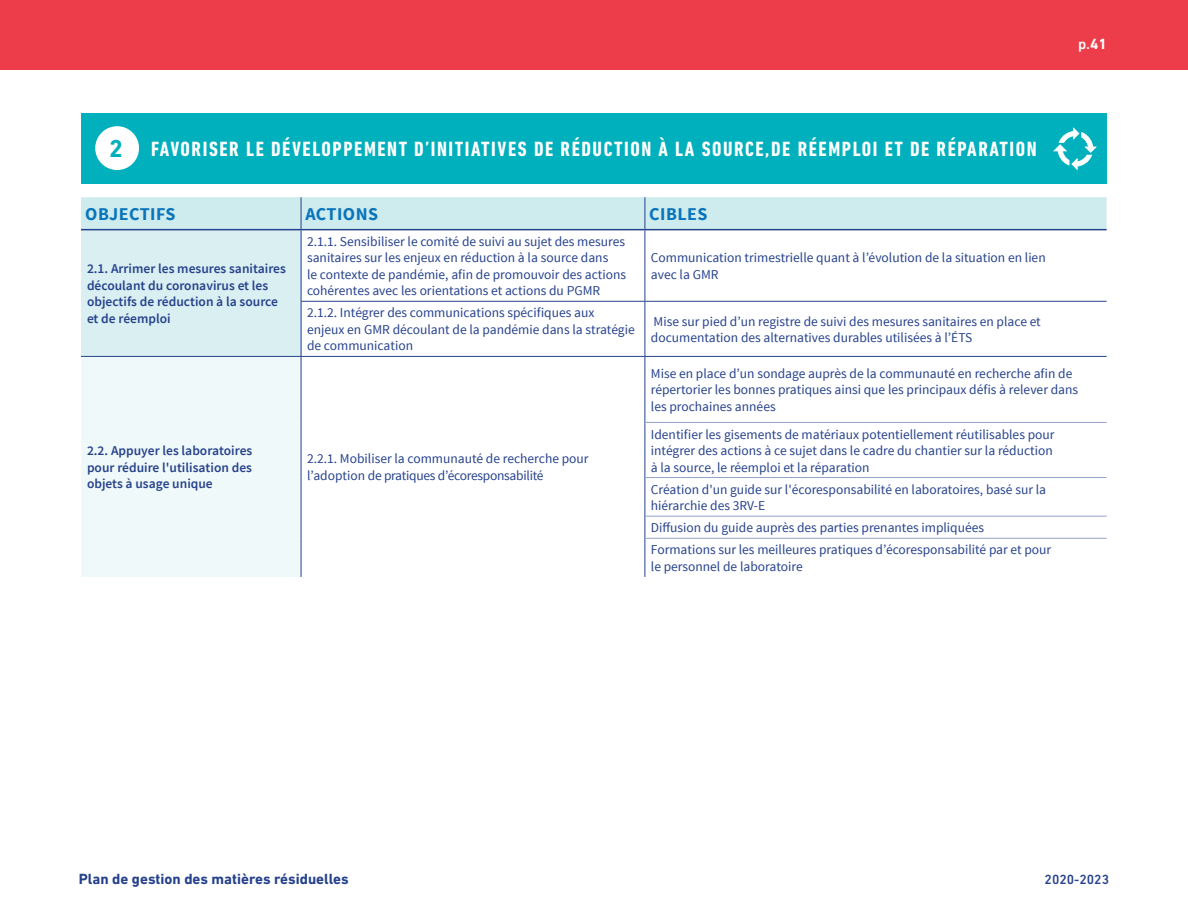
<style>
.page{position:relative;width:1188px;height:918px;background:#fff}
.page>*{position:absolute;margin:0;border:0;box-sizing:border-box;transform-origin:0 0}
.t1{font:700 condensed 21px "DIN Next LT Pro";letter-spacing:.075em;color:#fff}
.t2{font:700 18px "Source Sans Pro";letter-spacing:.025em;color:#0a75ba}
.t3{font:700 15px "DIN Next LT Pro";color:#26428c}
.t4{font:500 15px "DIN Next LT Pro";color:#fff}
.t5{font:13.5px/16.5px "Source Sans Pro";color:#26428c}
.t6{font:600 13.5px/16.5px "Source Sans Pro";color:#26428c}
.t7{font:500 13.5px "DIN Next LT Pro";color:#26428c}
.s1{font-stretch:normal;font-size:24.9px;color:#00b0bd}
.s2{font-weight:700}
</style>
<div class="page">
<div style="left:81px;top:113px;width:1026px;height:70px;background:#00b0bd"></div>
<div style="left:95px;top:126px;width:44px;height:44px;background:#fff;border-radius:50%"></div>
<div style="left:0;top:0;width:1188px;height:70px;background:#ed3d4a"></div>
<div style="left:81px;top:197px;width:1026px;height:32px;background:#ceebee"></div>
<div style="left:81px;top:230px;width:220px;height:126px;background:#daeff1"></div>
<div style="left:81px;top:356px;width:220px;height:221px;background:#f0f9f9"></div>
<hr style="left:301px;top:230px;width:1px;height:71px;background:#26428c">
<hr style="left:645px;top:230px;width:1px;height:71px;background:#26428c">
<hr style="left:301px;top:301px;width:344px;height:1px;background:#26428c">
<hr style="left:301px;top:302px;width:1px;height:54px;background:#26428c">
<hr style="left:645px;top:301px;width:462px;height:1px;background:#26428c">
<hr style="left:645px;top:302px;width:1px;height:54px;background:#26428c">
<hr style="left:81px;top:356px;width:220px;height:1px;background:#26428c">
<hr style="left:301px;top:356px;width:344px;height:1px;background:#26428c">
<hr style="left:301px;top:357px;width:1px;height:65px;background:#26428c">
<hr style="left:301px;top:422px;width:1px;height:56px;background:#26428c">
<hr style="left:301px;top:478px;width:1px;height:38px;background:#26428c">
<svg style="left:301px;top:516px;width:1px;height:22px"></svg>
<hr style="left:301px;top:538px;width:1px;height:39px;background:#26428c">
<hr style="left:645px;top:356px;width:462px;height:1px;background:#26428c">
<hr style="left:645px;top:357px;width:1px;height:65px;background:#26428c">
<hr style="left:645px;top:422px;width:1px;height:56px;background:#26428c">
<hr style="left:645px;top:478px;width:1px;height:38px;background:#26428c">
<svg style="left:645px;top:517px;width:1px;height:21px"></svg>
<hr style="left:645px;top:538px;width:1px;height:39px;background:#26428c">
<hr style="left:645px;top:422px;width:462px;height:1px;background:#93a1c6">
<hr style="left:645px;top:477px;width:462px;height:1px;background:#93a1c6">
<hr style="left:645px;top:516px;width:462px;height:1px;background:#93a1c6">
<hr style="left:645px;top:538px;width:462px;height:1px;background:#93a1c6">
<hr style="left:301px;top:197px;width:1px;height:32px;background:#26428c">
<hr style="left:645px;top:197px;width:1px;height:32px;background:#26428c">
<hr style="left:81px;top:229px;width:220px;height:1px;background:#26428c">
<hr style="left:301px;top:229px;width:344px;height:1px;background:#26428c">
<hr style="left:645px;top:229px;width:462px;height:1px;background:#26428c">
<svg style="left:1053px;top:127px;width:44px;height:44px"></svg>
<h1 class="t1" style="left:109px;top:137px;width:929px"><span class="s1">2</span> FAVORISER LE DÉVELOPPEMENT D’INITIATIVES DE RÉDUCTION À LA SOURCE,DE RÉEMPLOI ET DE RÉPARATION</h1>
<h2 class="t2" style="left:85px;top:203px;width:92px">OBJECTIFS</h2>
<h2 class="t2" style="left:305px;top:203px;width:74px">ACTIONS</h2>
<h2 class="t2" style="left:649px;top:203px;width:60px">CIBLES</h2>
<p class="t6" style="left:87px;top:260px;width:200px">2.1. Arrimer les mesures sanitaires découlant du coronavirus et les objectifs de réduction à la source et de réemploi</p>
<p class="t5" style="left:307px;top:233px;width:321px">2.1.1. Sensibiliser le comité de suivi au sujet des mesures sanitaires sur les enjeux en réduction à la source dans<br>le contexte de pandémie, afin de promouvoir des actions cohérentes avec les orientations et actions du PGMR</p>
<p class="t5" style="left:651px;top:249px;width:396px">Communication trimestrielle quant à l’évolution de la situation en lien avec la GMR</p>
<p class="t5" style="left:307px;top:304px;width:329px">2.1.2. Intégrer des communications spécifiques aux enjeux en GMR découlant de la pandémie dans la stratégie de communication</p>
<p class="t5" style="left:651px;top:313px;width:391px">Mise sur pied d’un registre de suivi des mesures sanitaires en place et documentation des alternatives durables utilisées à l’ÉTS</p>
<p class="t4" style="left:1078px;top:35px;width:30px">p.<span class="s2">41</span></p>
<p class="t6" style="left:87px;top:442px;width:167px;text-align:justify">2.2. Appuyer les laboratoires pour réduire l'utilisation des objets à usage unique</p>
<p class="t5" style="left:307px;top:450px;width:283px">2.2.1. Mobiliser la communauté de recherche pour l’adoption de pratiques d’écoresponsabilité</p>
<p class="t5" style="left:651px;top:365px;width:429px">Mise en place d’un sondage auprès de la communauté en recherche afin de répertorier les bonnes pratiques ainsi que les principaux défis à relever dans les prochaines années</p>
<p class="t5" style="left:651px;top:425px;width:405px">Identifier les gisements de matériaux potentiellement réutilisables pour intégrer des actions à ce sujet dans le cadre du chantier sur la réduction à la source, le réemploi et la réparation</p>
<p class="t5" style="left:651px;top:481px;width:397px">Création d'un guide sur l'écoresponsabilité en laboratoires, basé sur la hiérarchie des 3RV-E</p>
<p class="t5" style="left:651px;top:516px;width:402px;line-height:22.2px">Diffusion du guide auprès des parties prenantes impliquées<br>Formations sur les meilleures pratiques d’écoresponsabilité par et pour</p>
<p class="t5" style="left:651px;top:558px;width:153px">le personnel de laboratoire</p>
<p class="t3" style="left:79px;top:870px;width:271px">Plan de gestion des matières résiduelles</p>
<p class="t7" style="left:1045px;top:871px;width:66px">2020-2023</p>
</div>
